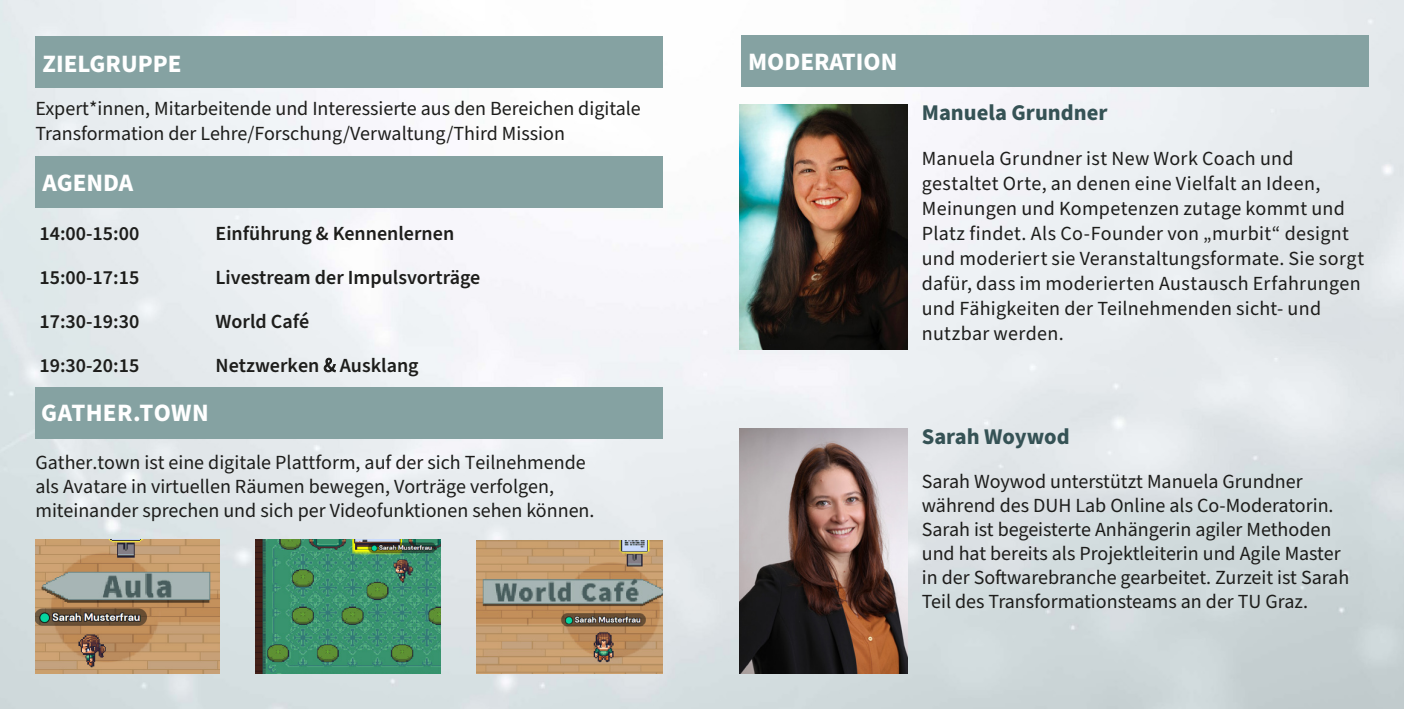
<style>
.page{position:relative;width:1404px;height:709px;background:#fff}
.page>*{position:absolute;margin:0;border:0;box-sizing:border-box;transform-origin:0 0}
.t1{font:700 25px "Source Sans Pro";color:#fff}
.t2{font:700 22.5px "Source Sans Pro";color:#355255}
.t3{font:20px/24px "Source Sans Pro";color:#1d1d1b}
.t4{font:600 20px "Source Sans Pro";color:#1d1d1b}
.s1{font-weight:400}
</style>
<div class="page">
<img style="left:0;top:0;width:1403px;height:709px">
<div style="left:741px;top:35px;width:627px;height:51px;background:#85a2a2"></div>
<img style="left:740px;top:428px;width:167px;height:245px">
<img style="left:740px;top:105px;width:167px;height:244px">
<img style="left:35px;top:539px;width:185px;height:134px">
<img style="left:476px;top:540px;width:186px;height:133px">
<img style="left:256px;top:539px;width:184px;height:134px">
<div style="left:35px;top:36px;width:628px;height:51px;background:#85a2a2"></div>
<div style="left:35px;top:156px;width:628px;height:51px;background:#85a2a2"></div>
<div style="left:35px;top:387px;width:628px;height:51px;background:#85a2a2"></div>
<p class="t1" style="left:43px;top:47px;width:140px">ZIELGRUPPE</p>
<p class="t3" style="left:35px;top:97px;width:607px">Expert*innen, Mitarbeitende und Interessierte aus den Bereichen digitale<br>Transformation der Lehre/Forschung/Verwaltung/Third Mission</p>
<p class="t1" style="left:43px;top:165px;width:92px">AGENDA</p>
<p class="t4" style="left:39px;top:219px;width:101px">14:00-15:00</p>
<p class="t4" style="left:39px;top:263px;width:101px">15:00-17:15</p>
<p class="t4" style="left:39px;top:307px;width:101px">17:30-19:30</p>
<p class="t4" style="left:39px;top:351px;width:101px">19:30-20:15</p>
<p class="t4" style="left:215px;top:219px;width:240px">Einführung &amp; Kennenlernen</p>
<p class="t4" style="left:215px;top:263px;width:266px">Livestream der Impulsvorträge</p>
<p class="t4" style="left:215px;top:307px;width:95px">World Café</p>
<p class="t4" style="left:215px;top:351px;width:204px">Netzwerken <span class="s1">&amp;</span> Ausklang</p>
<p class="t1" style="left:41px;top:395px;width:169px">GATHER.TOWN</p>
<p class="t3" style="left:35px;top:451px;width:560px">Gather.town ist eine digitale Plattform, auf der sich Teilnehmende als Avatare in virtuellen Räumen bewegen, Vorträge verfolgen, miteinander sprechen und sich per Videofunktionen sehen können.</p>
<p class="t1" style="left:748px;top:45px;width:151px">MODERATION</p>
<p class="t2" style="left:921px;top:97px;width:187px">Manuela Grundner</p>
<p class="t3" style="left:921px;top:147px;width:444px;line-height:25px">Manuela Grundner ist New Work Coach und gestaltet Orte, an denen eine Vielfalt an Ideen, Meinungen und Kompetenzen zutage kommt und Platz findet. Als Co-Founder von „murbit“ designt und moderiert sie Veranstaltungsformate. Sie sorgt dafür, dass im moderierten Austausch Erfahrungen und Fähigkeiten der Teilnehmenden sicht- und nutzbar werden.</p>
<p class="t2" style="left:921px;top:421px;width:149px">Sarah Woywod</p>
<p class="t3" style="left:921px;top:470px;width:429px">Sarah Woywod unterstützt Manuela Grundner während des DUH Lab Online als Co-Moderatorin.<br>Sarah ist begeisterte Anhängerin agiler Methoden und hat bereits als Projektleiterin und Agile Master in der Softwarebranche gearbeitet. Zurzeit ist Sarah Teil des Transformationsteams an der TU Graz.</p>
</div>
